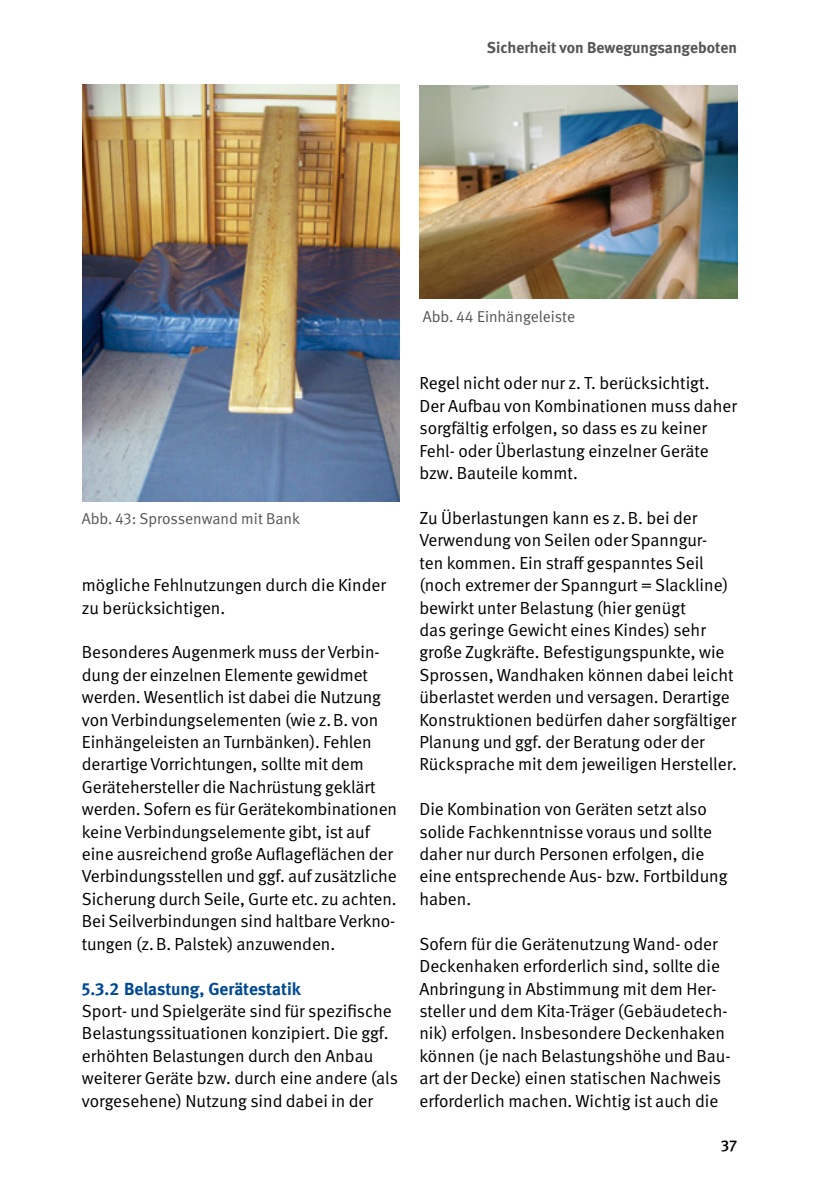
<style>
.page{position:relative;width:819px;height:1191px;background:#fff}
.page>*{position:absolute;margin:0;border:0;box-sizing:border-box;transform-origin:0 0}
.t1{font:17.5px/22.4px "DGUV Meta";letter-spacing:-.005em;color:#000}
.t2{font:700 17.5px "DGUV Meta";letter-spacing:-.005em;color:#004993}
.t3{font:15.75px "DGUV Meta";letter-spacing:-.005em;color:#565656}
.t4{font:700 15.75px "DGUV Meta";color:#565656}
.t5{font:500 15.75px "DGUV Meta";color:#000}
</style>
<div class="page">
<img style="left:82px;top:84px;width:317px;height:417px">
<img style="left:419px;top:85px;width:318px;height:214px">
<p class="t4" style="left:487px;top:38px;width:252px">Sicherheit von Bewegungsangeboten</p>
<p class="t3" style="left:82px;top:509px;width:219px">Abb. 43: Sprossenwand mit Bank</p>
<p class="t1" style="left:82px;top:574px;width:305px">mögliche Fehlnutzungen durch die Kinder zu berücksichtigen.</p>
<p class="t1" style="left:82px;top:641px;width:316px">Besonderes Augenmerk muss der Verbin&shy;dung der einzelnen Elemente gewidmet werden. Wesentlich ist dabei die Nutzung von Verbindungselementen (wie z.B. von Einhängeleisten an Turnbänken). Fehlen derartige Vorrichtungen, sollte mit dem Gerätehersteller die Nachrüstung geklärt werden. Sofern es für Gerätekombinationen keine Verbindungselemente gibt, ist auf eine ausreichend große Auflageflächen der Verbindungsstellen und ggf. auf zusätzliche Sicherung durch Seile, Gurte etc. zu achten.<br>Bei Seilverbindungen sind haltbare Verkno&shy;tungen (z.B. Palstek) anzuwenden.</p>
<p class="t2" style="left:82px;top:978px;width:220px">5.3.2 Belastung, Gerätestatik</p>
<p class="t1" style="left:82px;top:1000px;width:317px">Sport- und Spielgeräte sind für spezifische Belastungssituationen konzipiert. Die ggf. erhöhten Belastungen durch den Anbau weiterer Geräte bzw. durch eine andere (als vorgesehene) Nutzung sind dabei in der</p>
<p class="t3" style="left:423px;top:308px;width:154px">Abb. 44 Einhängeleiste</p>
<p class="t1" style="left:419px;top:372px;width:319px">Regel nicht oder nur z. T. berücksichtigt.<br>Der Aufbau von Kombinationen muss daher sorgfältig erfolgen, so dass es zu keiner Fehl- oder Überlastung einzelner Geräte bzw. Bauteile kommt.</p>
<p class="t1" style="left:419px;top:507px;width:319px">Zu Überlastungen kann es z.B. bei der Verwendung von Seilen oder Spanngur-<br>ten kommen. Ein straff gespanntes Seil (noch extremer der Spanngurt = Slackline) bewirkt unter Belastung (hier genügt<br>das geringe Gewicht eines Kindes) sehr große Zugkräfte. Befestigungspunkte, wie Sprossen, Wandhaken können dabei leicht überlastet werden und versagen. Derartige Konstruktionen bedürfen daher sorgfältiger Planung und ggf. der Beratung oder der Rücksprache mit dem jeweiligen Hersteller.</p>
<p class="t1" style="left:419px;top:798px;width:309px">Die Kombination von Geräten setzt also solide Fachkenntnisse voraus und sollte daher nur durch Personen erfolgen, die eine entsprechende Aus- bzw. Fortbildung haben.</p>
<p class="t1" style="left:419px;top:932px;width:312px">Sofern für die Gerätenutzung Wand- oder Deckenhaken erforderlich sind, sollte die Anbringung in Abstimmung mit dem Her&shy;steller und dem Kita-Träger (Gebäudetech&shy;nik) erfolgen. Insbesondere Deckenhaken können (je nach Belastungshöhe und Bau&shy;art der Decke) einen statischen Nachweis erforderlich machen. Wichtig ist auch die</p>
<p class="t5" style="left:720px;top:1136px;width:18px">37</p>
</div>
